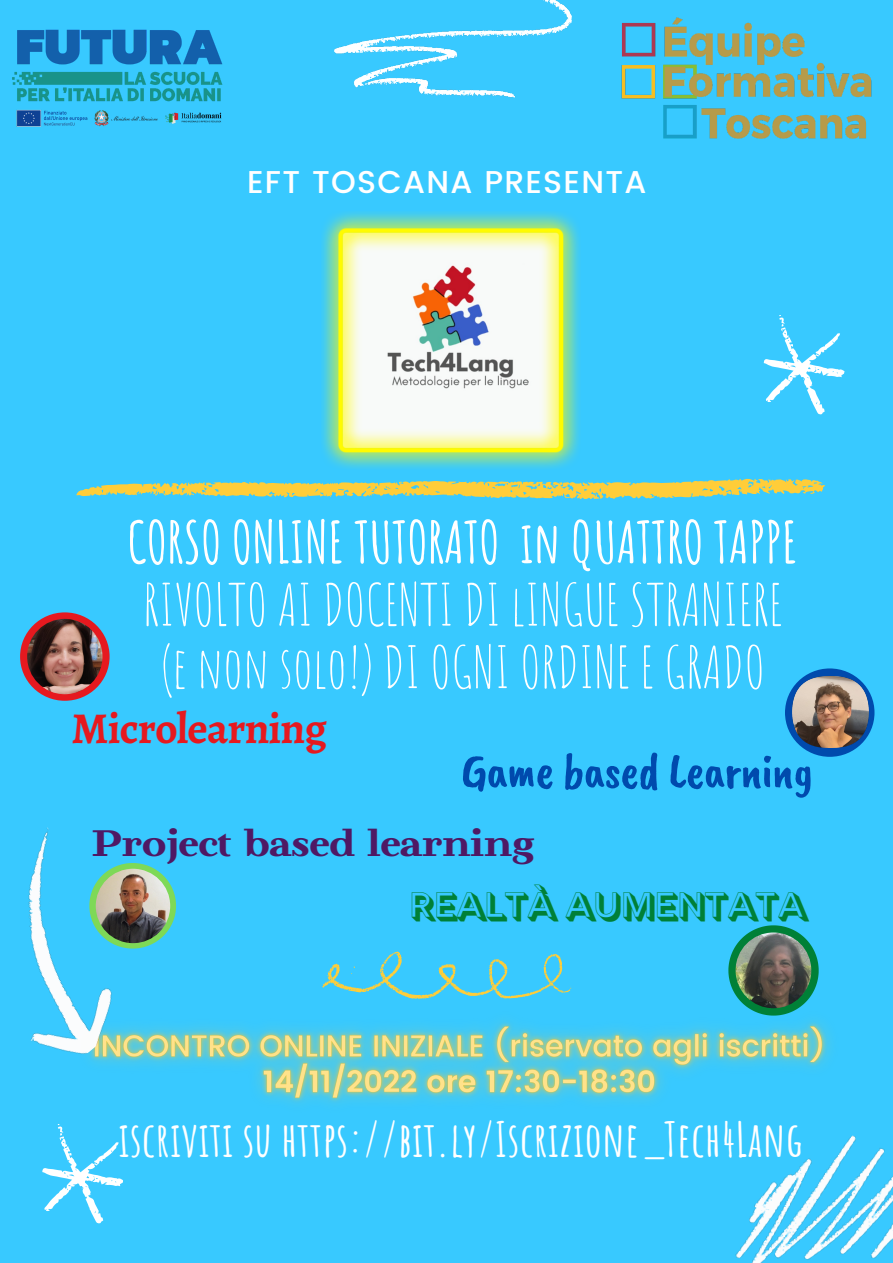
<style>
.page{position:relative;width:893px;height:1263px;background:#38c9ff}
.page>*{position:absolute;margin:0;border:0;box-sizing:border-box;transform-origin:0 0}
.t1{font:57.15px/62.5px "Amatic SC";color:#fff;text-align:center}
.t2{font:700 57.15px "Amatic SC";color:#fff}
.t3{font:50.03px "Caveat Brush";letter-spacing:-.02em;color:#004aad}
.t4{font:700 47.25px "Amatic SC";letter-spacing:.01em;color:#fff}
.t5{font:700 44.03px "Alegreya";letter-spacing:-.02em;color:#e6191f}
.t6{font:39.53px "Beaumaris";letter-spacing:-.02em;color:#4f1964}
.t7{font:38.78px "Rig Medium Fill";letter-spacing:-.02em;color:#008037}
.t8{font:500 31.5px "Poppins";letter-spacing:.04em;color:#fff}
</style>
<div class="page">
<svg style="left:42px;top:1124px;width:81px;height:100px"></svg>
<svg style="left:76px;top:478px;width:750px;height:21px"></svg>
<img style="left:735px;top:1140px;width:158px;height:123px">
<img style="left:334px;top:0;width:237px;height:98px">
<img style="left:61px;top:1015px;width:795px;height:125px">
<svg style="left:322px;top:951px;width:249px;height:48px"></svg>
<img style="left:28px;top:827px;width:147px;height:249px">
<div style="left:785px;top:668px;width:89px;height:89px;background:#004aad;border-radius:50%"></div>
<img style="left:792px;top:677px;width:76px;height:70px">
<div style="left:89px;top:863px;width:87px;height:85px;background:#7ed957;border-radius:50%"></div>
<img style="left:96px;top:869px;width:74px;height:74px;border-radius:50%">
<svg style="left:728px;top:925px;width:90px;height:90px"></svg>
<img style="left:735px;top:932px;width:76px;height:76px;border-radius:50%">
<img style="left:323px;top:213px;width:256px;height:255px">
<svg style="left:20px;top:612px;width:90px;height:89px;background:#da232b"></svg>
<img style="left:621px;top:17px;width:251px;height:122px">
<img style="left:12px;top:29px;width:211px;height:98px">
<svg style="left:763px;top:315px;width:82px;height:100px"></svg>
<img style="left:27px;top:619px;width:75px;height:75px;border-radius:50%">
<p class="t8" style="left:247px;top:164px;width:401px">EFT TOSCANA PRESENTA</p>
<p class="t2" style="left:127px;top:505px;width:672px">CORSO ONLINE TUTORATO in QUATTRO TAPPE</p>
<p class="t1" style="left:143px;top:572px;width:641px">RIVOLTO AI DOCENTI DI lINGUE STRANIERE (e non solo!) DI OGNI ORDINE E GRADO</p>
<p class="t5" style="left:72px;top:698px;width:257px">Microlearning</p>
<p class="t3" style="left:461px;top:739px;width:353px">Game based Learning</p>
<p class="t6" style="left:91px;top:820px;width:446px">Project based learning</p>
<p class="t7" style="left:410px;top:884px;width:399px">REALTÀ AUMENTATA</p>
<p class="t4" style="left:119px;top:1108px;width:685px">iscriviti su https://bit.ly/Iscrizione_Tech4Lang</p>
</div>
